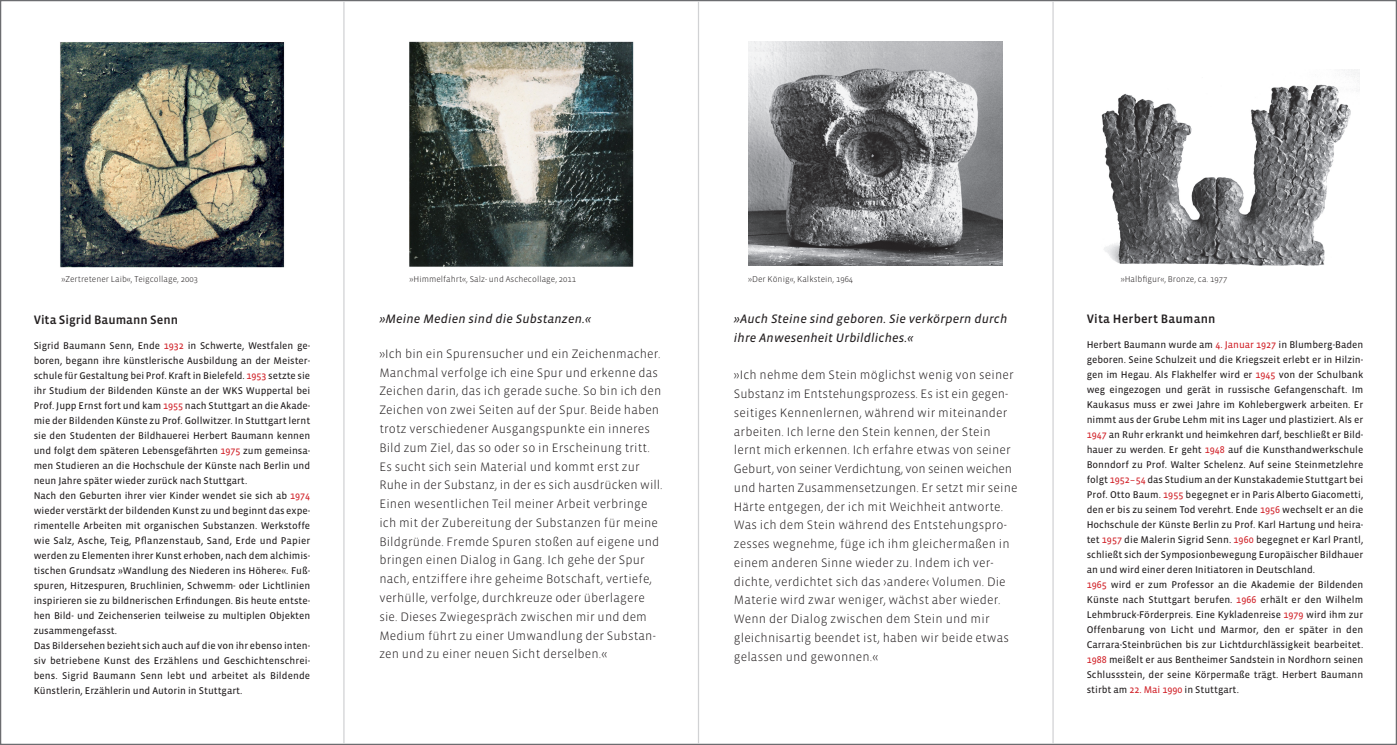
<style>
.page{position:relative;width:1397px;height:745px;background:#fff}
.page>*{position:absolute;margin:0;border:0;box-sizing:border-box;transform-origin:0 0}
.t1{font:300 12.5px/18.8px "Vista Sans";letter-spacing:.01em;color:#231f20}
.t2{font:italic 12.5px/18.8px "Vista Sans Reg";letter-spacing:.01em;color:#231f20}
.t3{font:12.5px "Vista Sans Med";color:#231f20}
.t4{font:10px/15px "Vista Sans Reg";color:#231f20}
.t5{font:300 8.5px "Vista Sans";letter-spacing:.005em;color:#231f20}
.s1{color:#d1232a}
</style>
<div class="page">
<img style="left:748px;top:42px;width:254px;height:223px">
<img style="left:1101px;top:69px;width:258px;height:197px">
<img style="left:409px;top:41px;width:225px;height:226px">
<img style="left:60px;top:42px;width:225px;height:226px">
<hr style="left:343px;top:1px;width:1px;height:742px;background:#d1d2d4">
<hr style="left:697px;top:1px;width:2px;height:742px;background:#d1d2d4">
<hr style="left:1052px;top:1px;width:1px;height:742px;background:#d1d2d4">
<p class="t5" style="left:61px;top:274px;width:138px">»Zertretener Laib«, Teigcollage, 2003</p>
<p class="t5" style="left:409px;top:274px;width:168px">»Himmelfahrt«, Salz- und Aschecollage, 2011</p>
<p class="t5" style="left:748px;top:274px;width:107px">»Der König«, Kalkstein, 1964</p>
<p class="t5" style="left:1120px;top:274px;width:108px">»Halbfigur«, Bronze, ca. 1977</p>
<p class="t3" style="left:34px;top:313px;width:146px">Vita Sigrid Baumann Senn</p>
<p class="t4" style="left:34px;top:338px;width:278px">Sigrid Baumann Senn, Ende <span class="s1">1932</span> in Schwerte, Westfalen ge&shy;boren, begann ihre künstlerische Ausbildung an der Meister&shy;schule für Gestaltung bei Prof. Kraft in Bielefeld. <span class="s1">1953</span> setzte sie ihr Studium der Bildenden Künste an der WKS Wuppertal bei Prof. Jupp Ernst fort und kam <span class="s1">1955</span> nach Stuttgart an die Akade&shy;mie der Bildenden Künste zu Prof. Gollwitzer. In Stuttgart lernt sie den Studenten der Bildhauerei Herbert Baumann kennen und folgt dem späteren Lebensgefährten <span class="s1">1975</span> zum gemeinsa&shy;men Studieren an die Hochschule der Künste nach Berlin und neun Jahre später wieder zurück nach Stuttgart.<br>Nach den Geburten ihrer vier Kinder wendet sie sich ab <span class="s1">1974 </span>wieder verstärkt der bildenden Kunst zu und beginnt das expe&shy;rimentelle Arbeiten mit organischen Substanzen. Werkstoffe wie Salz, Asche, Teig, Pflanzenstaub, Sand, Erde und Papier werden zu Elementen ihrer Kunst erhoben, nach dem alchimis&shy;tischen Grundsatz »Wandlung des Niederen ins Höhere«. Fuß&shy;spuren, Hitzespuren, Bruchlinien, Schwemm- oder Lichtlinien inspirieren sie zu bildnerischen Erfindungen. Bis heute entste&shy;hen Bild- und Zeichenserien teilweise zu multiplen Objekten zusammengefasst.<br>Das Bildersehen bezieht sich auch auf die von ihr ebenso inten&shy;siv betriebene Kunst des Erzählens und Geschichtenschrei&shy;bens. Sigrid Baumann Senn lebt und arbeitet als Bildende Künstlerin, Erzählerin und Autorin in Stuttgart.</p>
<p class="t2" style="left:379px;top:309px;width:213px">»Meine Medien sind die Substanzen.«</p>
<p class="t1" style="left:379px;top:344px;width:285px">»Ich bin ein Spurensucher und ein Zeichenmacher.<br>Manchmal verfolge ich eine Spur und erkenne das Zeichen darin, das ich gerade suche. So bin ich den Zeichen von zwei Seiten auf der Spur. Beide haben trotz verschiedener Ausgangspunkte ein inneres Bild zum Ziel, das so oder so in Erscheinung tritt.<br>Es sucht sich sein Material und kommt erst zur Ruhe in der Substanz, in der es sich ausdrücken will.<br>Einen wesentlichen Teil meiner Arbeit verbringe ich mit der Zubereitung der Substanzen für meine Bildgründe. Fremde Spuren stoßen auf eigene und bringen einen Dialog in Gang. Ich gehe der Spur nach, entziffere ihre geheime Botschaft, vertiefe, verhülle, verfolge, durchkreuze oder überlagere sie. Dieses Zwiegespräch zwischen mir und dem Medium führt zu einer Umwandlung der Substan&shy;zen und zu einer neuen Sicht derselben.«</p>
<p class="t2" style="left:733px;top:309px;width:275px">»Auch Steine sind geboren. Sie verkörpern durch ihre Anwesenheit Urbildliches.«</p>
<p class="t1" style="left:733px;top:365px;width:285px">»Ich nehme dem Stein möglichst wenig von seiner Substanz im Entstehungsprozess. Es ist ein gegen&shy;seitiges Kennenlernen, während wir miteinander arbeiten. Ich lerne den Stein kennen, der Stein lernt mich erkennen. Ich erfahre etwas von seiner Geburt, von seiner Verdichtung, von seinen weichen und harten Zusammensetzungen. Er setzt mir seine Härte entgegen, der ich mit Weichheit antworte.<br>Was ich dem Stein während des Entstehungspro&shy;zesses wegnehme, füge ich ihm gleichermaßen in einem anderen Sinne wieder zu. Indem ich ver&shy;dichte, verdichtet sich das ›andere‹ Volumen. Die Materie wird zwar weniger, wächst aber wieder.<br>Wenn der Dialog zwischen dem Stein und mir gleichnisartig beendet ist, haben wir beide etwas gelassen und gewonnen.«</p>
<p class="t3" style="left:1086px;top:312px;width:130px">Vita Herbert Baumann</p>
<p class="t4" style="left:1086px;top:337px;width:278px">Herbert Baumann wurde am <span class="s1">4. Januar 1927</span> in Blumberg-Baden geboren. Seine Schulzeit und die Kriegszeit erlebt er in Hilzin&shy;gen im Hegau. Als Flakhelfer wird er <span class="s1">1945</span> von der Schulbank weg eingezogen und gerät in russische Gefangenschaft. Im Kaukasus muss er zwei Jahre im Kohlebergwerk arbeiten. Er nimmt aus der Grube Lehm mit ins Lager und plastiziert. Als er <span class="s1">1947</span> an Ruhr erkrankt und heimkehren darf, beschließt er Bild&shy;hauer zu werden. Er geht <span class="s1">1948</span> auf die Kunsthandwerkschule Bonndorf zu Prof. Walter Schelenz. Auf seine Steinmetzlehre folgt <span class="s1">1952–54</span> das Studium an der Kunstakademie Stuttgart bei Prof. Otto Baum. <span class="s1">1955</span> begegnet er in Paris Alberto Giacometti, den er bis zu seinem Tod verehrt. Ende <span class="s1">1956</span> wechselt er an die Hochschule der Künste Berlin zu Prof. Karl Hartung und heira&shy;tet <span class="s1">1957</span> die Malerin Sigrid Senn. <span class="s1">1960</span> begegnet er Karl Prantl, schließt sich der Symposionbewegung Europäischer Bildhauer an und wird einer deren Initiatoren in Deutschland.<br><span class="s1">1965</span> wird er zum Professor an die Akademie der Bildenden Künste nach Stuttgart berufen. <span class="s1">1966</span> erhält er den Wilhelm Lehmbruck-Förderpreis. Eine Kykladenreise <span class="s1">1979</span> wird ihm zur Offenbarung von Licht und Marmor, den er später in den Carrara-Steinbrüchen bis zur Lichtdurchlässigkeit bearbeitet.<br><span class="s1">1988</span> meißelt er aus Bentheimer Sandstein in Nordhorn seinen Schlussstein, der seine Körpermaße trägt. Herbert Baumann stirbt am <span class="s1">22. Mai 1990</span> in Stuttgart.</p>
</div>
